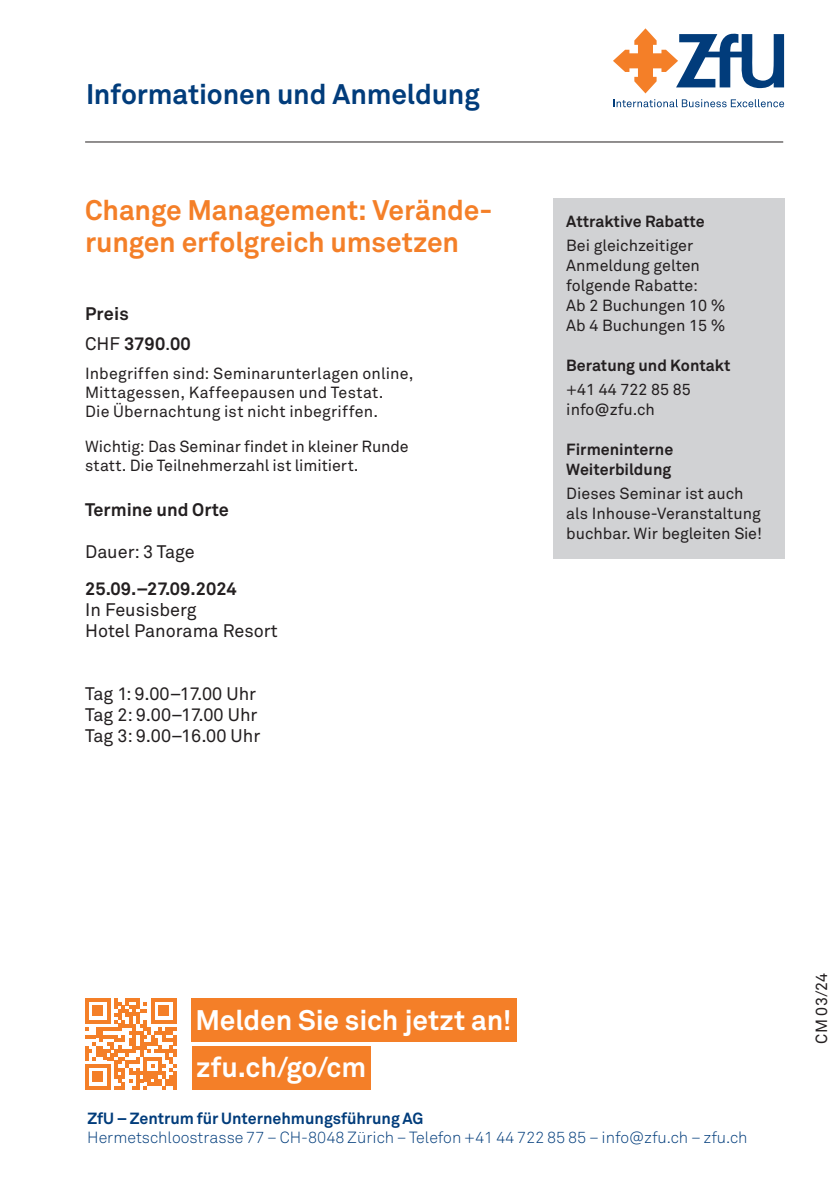
<style>
.page{position:relative;width:840px;height:1191px;background:#fff}
.page>*{position:absolute;margin:0;border:0;box-sizing:border-box;transform-origin:0 0}
.t1{font:700 28px/32px "Akkurat Office";letter-spacing:-.005em;color:#f47f28}
.t2{font:700 28px/46.8px "Akkurat Office";letter-spacing:-.005em;color:#fff}
.t3{font:700 28px "Akkurat Office";letter-spacing:-.005em;color:#013c7b}
.t4{font:18px/21px "Akkurat Office";color:#231f20}
.t5{font:700 18px/30px "Akkurat Office";color:#231f20}
.t6{font:16px/20px "Akkurat Office";color:#231f20}
.t7{font:300 16px "Akkurat";color:#013c7b}
.t8{font:700 16px/20px "Akkurat Office";color:#231f20}
.t9{font:700 16px "Akkurat Office";color:#013c7b}
.s1{font-weight:400}
</style>
<div class="page">
<div style="left:552px;top:198px;width:231px;height:360px;background:#d1d2d4"></div>
<svg style="left:613px;top:28px;width:170px;height:65px"></svg>
<svg style="left:613px;top:99px;width:170px;height:8px"></svg>
<hr style="left:85px;top:142px;width:697px;height:1px;background:#231f20">
<div style="left:191px;top:998px;width:325px;height:43px;background:#f47f28"></div>
<div style="left:192px;top:1046px;width:178px;height:44px;background:#f47f28"></div>
<svg style="left:85px;top:998px;width:91px;height:91px"></svg>
<h1 class="t3" style="left:86px;top:76px;width:395px">Informationen und Anmeldung</h1>
<h1 class="t1" style="left:85px;top:195px;width:409px">Change Management: Verände&shy;rungen erfolgreich umsetzen</h1>
<p class="t5" style="left:85px;top:299px;width:107px">Preis<br><span class="s1">CHF</span> 3790<span class="s1">.</span>00</p>
<p class="t6" style="left:85px;top:364px;width:330px;line-height:19px">Inbegriffen sind: Seminarunterlagen online,<br>Mittagessen, Kaffeepausen und Testat.<br>Die Übernachtung ist nicht inbegriffen.</p>
<p class="t6" style="left:85px;top:437px;width:325px;line-height:19px">Wichtig: Das Seminar findet in kleiner Runde statt. Die Teilnehmerzahl ist limitiert.</p>
<p class="t5" style="left:85px;top:495px;width:145px">Termine und Orte</p>
<p class="t4" style="left:85px;top:542px;width:111px">Dauer: 3 Tage</p>
<p class="t5" style="left:85px;top:574px;width:153px">25.09.–27.09.2024</p>
<p class="t4" style="left:85px;top:600px;width:194px">In Feusisberg<br>Hotel Panorama Resort</p>
<p class="t4" style="left:85px;top:684px;width:177px">Tag 1: 9.00–17.00 Uhr<br>Tag 2: 9.00–17.00 Uhr<br>Tag 3: 9.00–16.00 Uhr</p>
<p class="t8" style="left:566px;top:211px;width:140px">Attraktive Rabatte</p>
<p class="t6" style="left:566px;top:235px;width:160px">Bei gleichzeitiger<br>Anmeldung gelten folgende Rabatte:<br>Ab 2 Buchungen 10 %<br>Ab 4 Buchungen 15 %</p>
<p class="t8" style="left:566px;top:355px;width:166px">Beratung und Kontakt</p>
<p class="t6" style="left:566px;top:379px;width:126px">+41 44 722 85 85 info@zfu.ch</p>
<p class="t8" style="left:566px;top:439px;width:108px">Firmeninterne<br>Weiterbildung</p>
<p class="t6" style="left:566px;top:483px;width:197px">Dieses Seminar ist auch als Inhouse-Veranstaltung buchbar. Wir begleiten Sie!</p>
<h1 class="t2" style="left:195px;top:997px;width:317px">Melden Sie sich jetzt an! zfu.ch/go/cm</h1>
<p class="t9" style="left:87px;top:1108px;width:337px">ZfU – Zentrum für Unternehmungsführung AG</p>
<p class="t7" style="left:87px;top:1128px;width:661px">Hermetschloostrasse 77 – CH-8048 Zürich – Telefon +41 44 722 85 85 – info@zfu.ch – zfu.ch</p>
<p class="t6" style="left:811px;top:1043px;width:72px;rotate:-90deg">CM 03/24</p>
</div>
